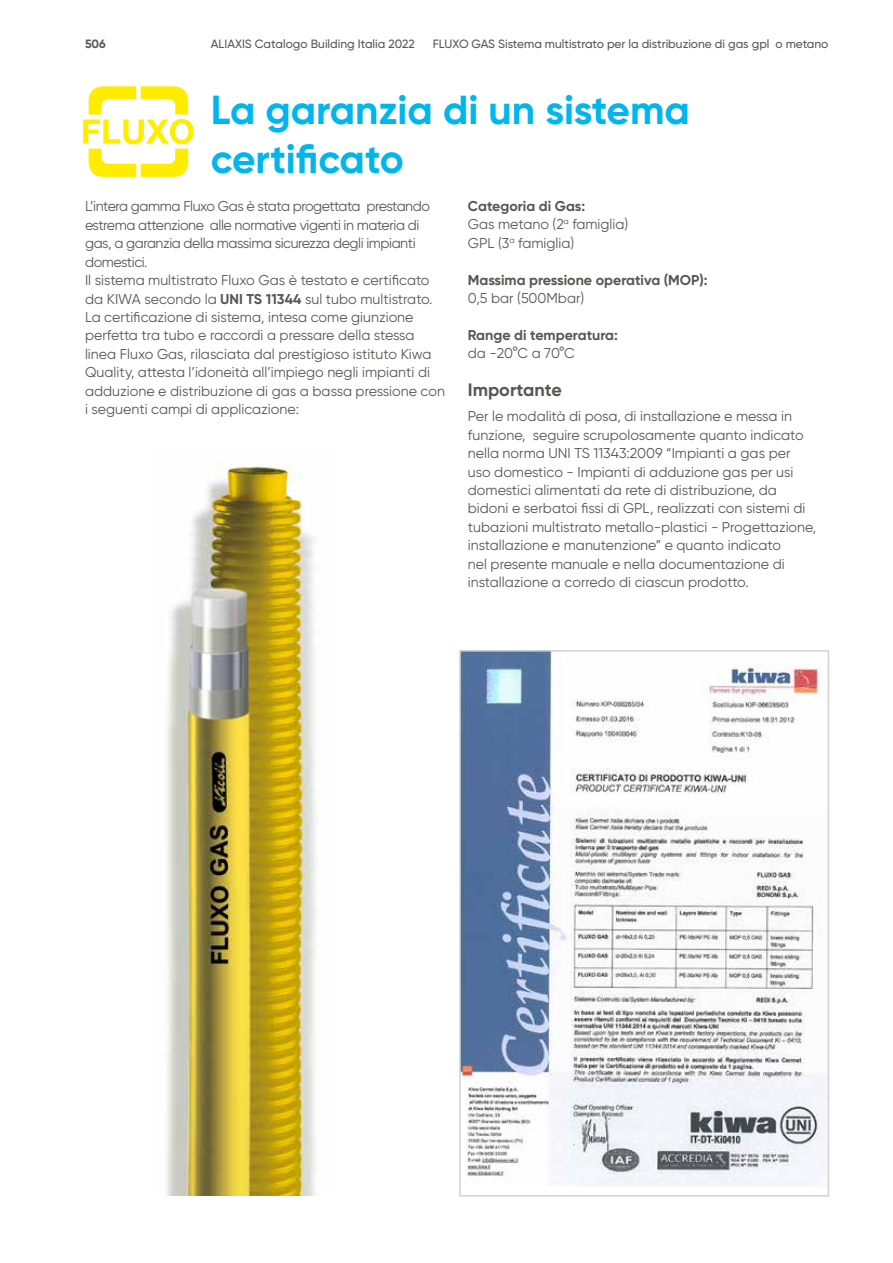
<style>
.page{position:relative;width:893px;height:1263px;background:#fff}
.page>*{position:absolute;margin:0;border:0;box-sizing:border-box;transform-origin:0 0}
.t1{font:700 40.5px/48.6px "Gilroy";color:#00b6ed}
.t2{font:700 18px "Gilroy";color:#575756}
.t3{font:14.25px/18.5px "Gilroy";color:#575756}
.t4{font:700 14.25px "Gilroy";color:#575756}
.t5{font:500 12px "Gilroy";color:#575756}
.t6{font:700 12px "Gilroy";color:#575756}
.s1{font-weight:700}
</style>
<div class="page">
<img style="left:166px;top:463px;width:153px;height:732px">
<img style="left:462px;top:653px;width:364px;height:531px">
<div style="left:459px;top:650px;width:370px;height:546px;border:2px solid #d2d2d2"></div>
<svg style="left:83px;top:86px;width:111px;height:91px"></svg>
<p class="t6" style="left:85px;top:36px;width:22px">506</p>
<p class="t5" style="left:211px;top:36px;width:205px">ALIAXIS Catalogo Building Italia 2022</p>
<p class="t5" style="left:433px;top:36px;width:397px">FLUXO GAS Sistema multistrato per la distribuzione di gas gpl o metano</p>
<h1 class="t1" style="left:211px;top:86px;width:481px">La garanzia di un sistema certificato</h1>
<p class="t3" style="left:85px;top:197px;width:361px">L’intera gamma Fluxo Gas è stata progettata prestando estrema attenzione alle normative vigenti in materia di gas, a garanzia della massima sicurezza degli impianti domestici.<br>Il sistema multistrato Fluxo Gas è testato e certificato da KIWA secondo la <span class="s1">UNI TS 11344</span> sul tubo multistrato.<br>La certificazione di sistema, intesa come giunzione perfetta tra tubo e raccordi a pressare della stessa linea Fluxo Gas, rilasciata dal prestigioso istituto Kiwa Quality, attesta l’idoneità all’impiego negli impianti di adduzione e distribuzione di gas a bassa pressione con i seguenti campi di applicazione:</p>
<p class="t3" style="left:468px;top:196px;width:162px"><span class="s1">Categoria di Gas:<br></span>Gas metano (2<sup>a</sup> famiglia)<br>GPL (3<sup>a</sup> famiglia)</p>
<p class="t4" style="left:468px;top:271px;width:241px">Massima pressione operativa (MOP):</p>
<p class="t3" style="left:468px;top:289px;width:118px">0,5 bar (500Mbar)</p>
<p class="t4" style="left:468px;top:326px;width:152px">Range di temperatura:</p>
<p class="t3" style="left:468px;top:344px;width:108px">da -20°C a 70°C</p>
<p class="t2" style="left:468px;top:379px;width:95px">Importante</p>
<p class="t3" style="left:468px;top:407px;width:350px">Per le modalità di posa, di installazione e messa in funzione, seguire scrupolosamente quanto indicato nella norma UNI TS 11343:2009 “Impianti a gas per uso domestico - Impianti di adduzione gas per usi domestici alimentati da rete di distribuzione, da bidoni e serbatoi fissi di GPL, realizzati con sistemi di tubazioni multistrato metallo-plastici - Progettazione, installazione e manutenzione” e quanto indicato<br>nel presente manuale e nella documentazione di installazione a corredo di ciascun prodotto.</p>
</div>
